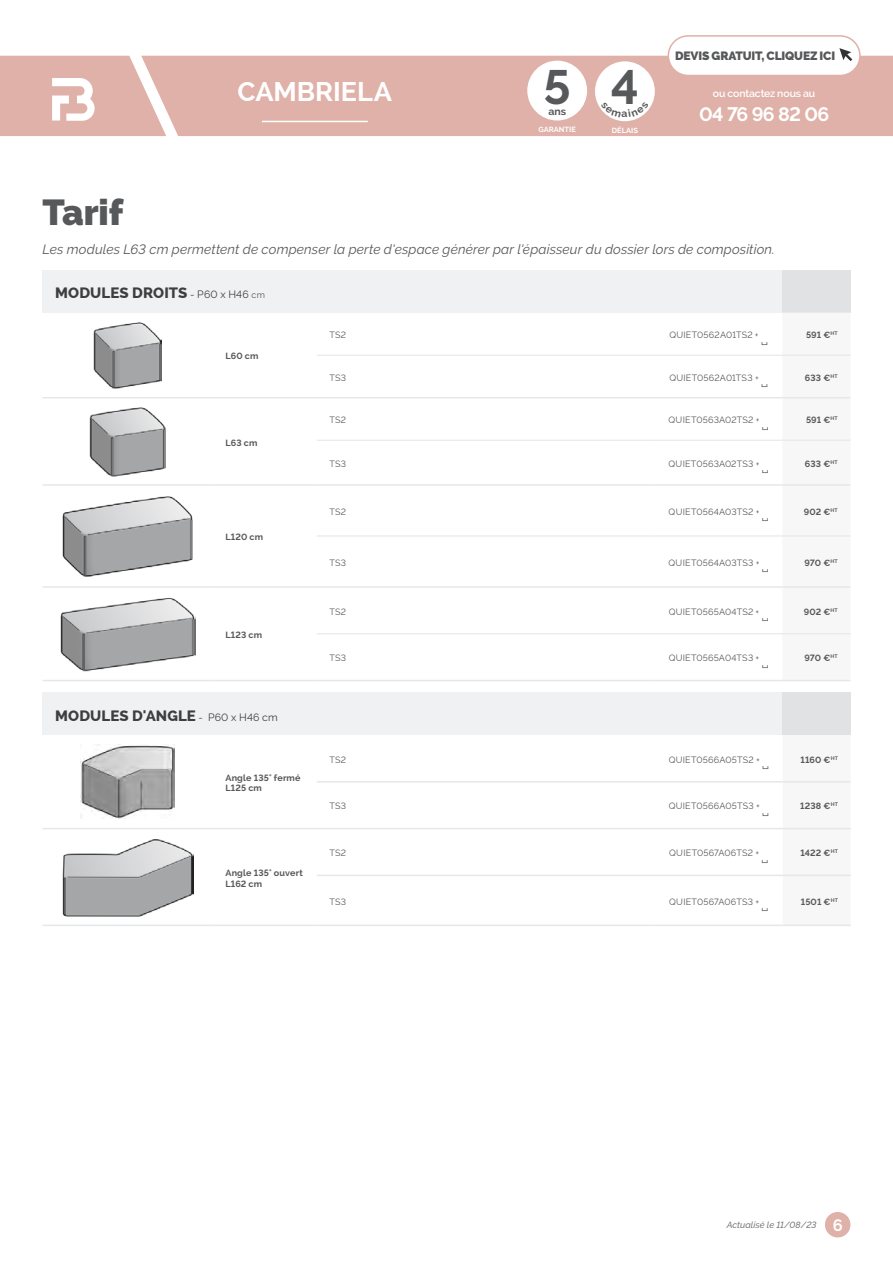
<style>
.page{position:relative;width:893px;height:1263px;background:#fff}
.page>*{position:absolute;margin:0;border:0;box-sizing:border-box;transform-origin:0 0}
.t1{font:700 48px "Raleway";color:#57585a}
.t2{font:900 36px "Raleway";color:#57585a}
.t3{font:700 27px "Raleway";color:#fff}
.t4{font:700 19.5px "Raleway";letter-spacing:-.045em;color:#fff}
.t5{font:800 15px "Raleway";letter-spacing:.01em;color:#3e3e3f}
.t6{font:italic 13.5px "Raleway";letter-spacing:.01em;color:#57585a}
.t7{font:900 12px "Raleway";letter-spacing:-.01em;color:#57585a}
.t8{font:600 10.5px "Raleway";letter-spacing:-.01em;color:#fff}
.t9{font:700 10.5px "Raleway";color:#57585a}
.t10{font:9px "Raleway";letter-spacing:.02em;color:#57585a}
.t11{font:700 9px/10.8px "Raleway";letter-spacing:.015em;color:#57585a}
.t12{font:italic 500 9px "Raleway";color:#787878}
.t13{font:9px "DejaVu Serif";color:#57585a}
.t14{font:700 7.5px "Raleway";color:#fff}
.s1{font-weight:400;font-size:10.5px}
.s2{font-weight:400;font-size:9px;color:#57585a}
.s3{font-weight:700;font-style:normal;font-size:16.5px;color:#fff}
</style>
<div class="page">
<div style="left:43px;top:270px;width:739px;height:43px;background:#f0f1f2"></div>
<div style="left:782px;top:270px;width:68px;height:43px;background:#e1e2e4"></div>
<svg style="left:782px;top:354px;width:68px;height:326px"></svg>
<hr style="left:43px;top:397px;width:170px;height:1px;background:#e6e7e9">
<hr style="left:213px;top:397px;width:104px;height:1px;background:#e6e7e9">
<hr style="left:43px;top:484px;width:170px;height:2px;background:#e6e7e9">
<hr style="left:213px;top:484px;width:104px;height:2px;background:#e6e7e9">
<hr style="left:43px;top:586px;width:170px;height:2px;background:#e6e7e9">
<hr style="left:213px;top:586px;width:104px;height:2px;background:#e6e7e9">
<hr style="left:43px;top:680px;width:170px;height:1px;background:#e6e7e9">
<hr style="left:213px;top:680px;width:104px;height:1px;background:#e6e7e9">
<hr style="left:317px;top:397px;width:338px;height:1px;background:#e6e7e9">
<hr style="left:655px;top:397px;width:127px;height:1px;background:#e6e7e9">
<hr style="left:782px;top:397px;width:68px;height:1px;background:#e6e7e9">
<hr style="left:317px;top:484px;width:338px;height:2px;background:#e6e7e9">
<hr style="left:655px;top:484px;width:127px;height:2px;background:#e6e7e9">
<hr style="left:782px;top:484px;width:68px;height:2px;background:#e6e7e9">
<hr style="left:317px;top:586px;width:338px;height:2px;background:#e6e7e9">
<hr style="left:655px;top:586px;width:127px;height:2px;background:#e6e7e9">
<hr style="left:782px;top:586px;width:68px;height:2px;background:#e6e7e9">
<hr style="left:317px;top:680px;width:338px;height:1px;background:#e6e7e9">
<hr style="left:655px;top:680px;width:127px;height:1px;background:#e6e7e9">
<hr style="left:782px;top:680px;width:68px;height:1px;background:#e6e7e9">
<hr style="left:317px;top:355px;width:338px;height:1px;background:#e6e7e9">
<hr style="left:655px;top:355px;width:127px;height:1px;background:#e6e7e9">
<hr style="left:782px;top:355px;width:68px;height:1px;background:#e6e7e9">
<hr style="left:317px;top:440px;width:338px;height:1px;background:#e6e7e9">
<hr style="left:655px;top:440px;width:127px;height:1px;background:#e6e7e9">
<hr style="left:782px;top:440px;width:68px;height:1px;background:#e6e7e9">
<hr style="left:317px;top:535px;width:338px;height:1px;background:#e6e7e9">
<hr style="left:655px;top:535px;width:127px;height:1px;background:#e6e7e9">
<hr style="left:782px;top:535px;width:68px;height:1px;background:#e6e7e9">
<hr style="left:317px;top:633px;width:338px;height:1px;background:#e6e7e9">
<hr style="left:655px;top:633px;width:127px;height:1px;background:#e6e7e9">
<hr style="left:782px;top:633px;width:68px;height:1px;background:#e6e7e9">
<img style="left:94px;top:322px;width:68px;height:67px">
<img style="left:89px;top:407px;width:77px;height:69px">
<img style="left:62px;top:496px;width:131px;height:81px">
<img style="left:60px;top:598px;width:136px;height:73px">
<div style="left:43px;top:692px;width:740px;height:43px;background:#f0f1f2"></div>
<div style="left:783px;top:692px;width:68px;height:43px;background:#e1e2e4"></div>
<svg style="left:783px;top:782px;width:68px;height:95px"></svg>
<hr style="left:43px;top:828px;width:170px;height:1px;background:#e6e7e9">
<hr style="left:213px;top:828px;width:104px;height:1px;background:#e6e7e9">
<hr style="left:43px;top:924px;width:170px;height:2px;background:#e6e7e9">
<hr style="left:213px;top:924px;width:104px;height:2px;background:#e6e7e9">
<hr style="left:317px;top:781px;width:338px;height:1px;background:#e6e7e9">
<hr style="left:655px;top:781px;width:128px;height:1px;background:#e6e7e9">
<hr style="left:783px;top:781px;width:68px;height:1px;background:#e6e7e9">
<hr style="left:317px;top:828px;width:338px;height:1px;background:#e6e7e9">
<hr style="left:655px;top:828px;width:128px;height:1px;background:#e6e7e9">
<hr style="left:783px;top:828px;width:68px;height:1px;background:#e6e7e9">
<hr style="left:317px;top:875px;width:338px;height:1px;background:#e6e7e9">
<hr style="left:655px;top:875px;width:128px;height:1px;background:#e6e7e9">
<hr style="left:783px;top:875px;width:68px;height:1px;background:#e6e7e9">
<hr style="left:317px;top:924px;width:338px;height:2px;background:#e6e7e9">
<hr style="left:655px;top:924px;width:128px;height:2px;background:#e6e7e9">
<hr style="left:783px;top:924px;width:68px;height:2px;background:#e6e7e9">
<img style="left:81px;top:745px;width:93px;height:74px">
<img style="left:62px;top:839px;width:131px;height:78px">
<div style="left:0;top:56px;width:893px;height:80px;background:#dfb1a8"></div>
<hr style="left:262px;top:121px;width:106px;height:1px;background:#fff">
<div style="left:825px;top:1212px;width:25px;height:25px;background:#dfb1a8;border-radius:50%"></div>
<svg style="left:52px;top:78px;width:43px;height:43px"></svg>
<div style="left:527px;top:61px;width:60px;height:59px;background:#fff;border-radius:50%"></div>
<div style="left:595px;top:61px;width:60px;height:60px;background:#fff;border-radius:50%"></div>
<div style="left:668px;top:36px;width:192px;height:39px;background:#fff;border-radius:20px"></div>
<div style="left:668px;top:35px;width:193px;height:41px;border:2px solid #dfb1a8;border-radius:20px"></div>
<svg style="left:839px;top:48px;width:13px;height:13px"></svg>
<svg style="left:601px;top:109px;width:48px;height:9px"></svg>
<h2 class="t2" style="left:43px;top:192px;width:82px">Tarif</h2>
<h3 class="t3" style="left:237px;top:76px;width:156px">CAMBRIELA</h3>
<h1 class="t1" style="left:543px;top:59px;width:29px">5</h1>
<p class="t9" style="left:548px;top:105px;width:19px">ans</p>
<p class="t14" style="left:538px;top:125px;width:39px">GARANTIE</p>
<h1 class="t1" style="left:611px;top:60px;width:29px">4</h1>
<p class="t14" style="left:612px;top:126px;width:28px">DÉLAIS</p>
<h3 class="t7" style="left:675px;top:49px;width:162px">DEVIS GRATUIT, CLIQUEZ ICI</h3>
<p class="t8" style="left:713px;top:88px;width:104px">ou contactez nous au</p>
<h3 class="t4" style="left:699px;top:103px;width:132px">04 76 96 82 06</h3>
<h3 class="t6" style="left:43px;top:241px;width:734px">Les modules L63 cm permettent de compenser la perte d'espace générer par l'épaisseur du dossier lors de composition.</h3>
<h3 class="t5" style="left:55px;top:285px;width:211px">MODULES DROITS <span class="s1">- P60 x H46</span> <span class="s2">cm</span></h3>
<p class="t11" style="left:225px;top:351px;width:35px">L60 cm</p>
<p class="t11" style="left:225px;top:437px;width:34px">L63 cm</p>
<p class="t11" style="left:225px;top:532px;width:39px">L120 cm</p>
<p class="t11" style="left:225px;top:629px;width:38px">L123 cm</p>
<h3 class="t5" style="left:55px;top:707px;width:224px">MODULES D'ANGLE <span class="s1">- P60 x H46 cm</span></h3>
<p class="t11" style="left:225px;top:772px;width:77px">Angle 135° fermé<br>L125 cm</p>
<p class="t11" style="left:225px;top:867px;width:79px">Angle 135° ouvert<br>L162 cm</p>
<p class="t10" style="left:330px;top:330px;width:18px">TS2</p>
<p class="t10" style="left:669px;top:330px;width:91px">QUIET0562A01TS2 +</p>
<p class="t13" style="left:761px;top:333px;width:8px">␣</p>
<p class="t10" style="left:330px;top:372px;width:18px">TS3</p>
<p class="t10" style="left:669px;top:372px;width:91px">QUIET0562A01TS3 +</p>
<p class="t13" style="left:761px;top:375px;width:8px">␣</p>
<p class="t10" style="left:330px;top:415px;width:18px">TS2</p>
<p class="t10" style="left:669px;top:415px;width:92px">QUIET0563A02TS2 +</p>
<p class="t13" style="left:762px;top:418px;width:8px">␣</p>
<p class="t10" style="left:330px;top:458px;width:18px">TS3</p>
<p class="t10" style="left:668px;top:458px;width:92px">QUIET0563A02TS3 +</p>
<p class="t13" style="left:762px;top:461px;width:8px">␣</p>
<p class="t10" style="left:330px;top:506px;width:18px">TS2</p>
<p class="t10" style="left:669px;top:506px;width:92px">QUIET0564A03TS2 +</p>
<p class="t13" style="left:762px;top:509px;width:8px">␣</p>
<p class="t10" style="left:330px;top:557px;width:18px">TS3</p>
<p class="t10" style="left:669px;top:557px;width:92px">QUIET0564A03TS3 +</p>
<p class="t13" style="left:762px;top:560px;width:8px">␣</p>
<p class="t10" style="left:330px;top:606px;width:18px">TS2</p>
<p class="t10" style="left:669px;top:606px;width:92px">QUIET0565A04TS2 +</p>
<p class="t13" style="left:762px;top:609px;width:8px">␣</p>
<p class="t10" style="left:330px;top:653px;width:18px">TS3</p>
<p class="t10" style="left:669px;top:653px;width:92px">QUIET0565A04TS3 +</p>
<p class="t13" style="left:762px;top:656px;width:8px">␣</p>
<p class="t10" style="left:330px;top:754px;width:18px">TS2</p>
<p class="t10" style="left:669px;top:754px;width:93px">QUIET0566A05TS2 +</p>
<p class="t13" style="left:762px;top:757px;width:8px">␣</p>
<p class="t10" style="left:330px;top:801px;width:18px">TS3</p>
<p class="t10" style="left:669px;top:801px;width:93px">QUIET0566A05TS3 +</p>
<p class="t13" style="left:762px;top:804px;width:8px">␣</p>
<p class="t10" style="left:330px;top:848px;width:18px">TS2</p>
<p class="t10" style="left:669px;top:848px;width:91px">QUIET0567A06TS2 +</p>
<p class="t13" style="left:762px;top:851px;width:8px">␣</p>
<p class="t10" style="left:330px;top:896px;width:18px">TS3</p>
<p class="t10" style="left:669px;top:896px;width:92px">QUIET0567A06TS3 +</p>
<p class="t13" style="left:762px;top:899px;width:8px">␣</p>
<p class="t11" style="left:806px;top:330px;width:33px">591 €<sup>HT</sup></p>
<p class="t11" style="left:805px;top:372px;width:34px">633 €<sup>HT</sup></p>
<p class="t11" style="left:806px;top:415px;width:33px">591 €<sup>HT</sup></p>
<p class="t11" style="left:805px;top:458px;width:34px">633 €<sup>HT</sup></p>
<p class="t11" style="left:804px;top:506px;width:35px">902 €<sup>HT</sup></p>
<p class="t11" style="left:804px;top:557px;width:35px">970 €<sup>HT</sup></p>
<p class="t11" style="left:804px;top:606px;width:35px">902 €<sup>HT</sup></p>
<p class="t11" style="left:804px;top:653px;width:35px">970 €<sup>HT</sup></p>
<p class="t11" style="left:800px;top:754px;width:39px">1160 €<sup>HT</sup></p>
<p class="t11" style="left:800px;top:801px;width:39px">1238 €<sup>HT</sup></p>
<p class="t11" style="left:800px;top:848px;width:39px">1422 €<sup>HT</sup></p>
<p class="t11" style="left:801px;top:896px;width:39px">1501 €<sup>HT</sup></p>
<p class="t12" style="left:727px;top:1219px;width:117px">Actualisé le 11/08/23 <span class="s3">6</span></p>
</div>
